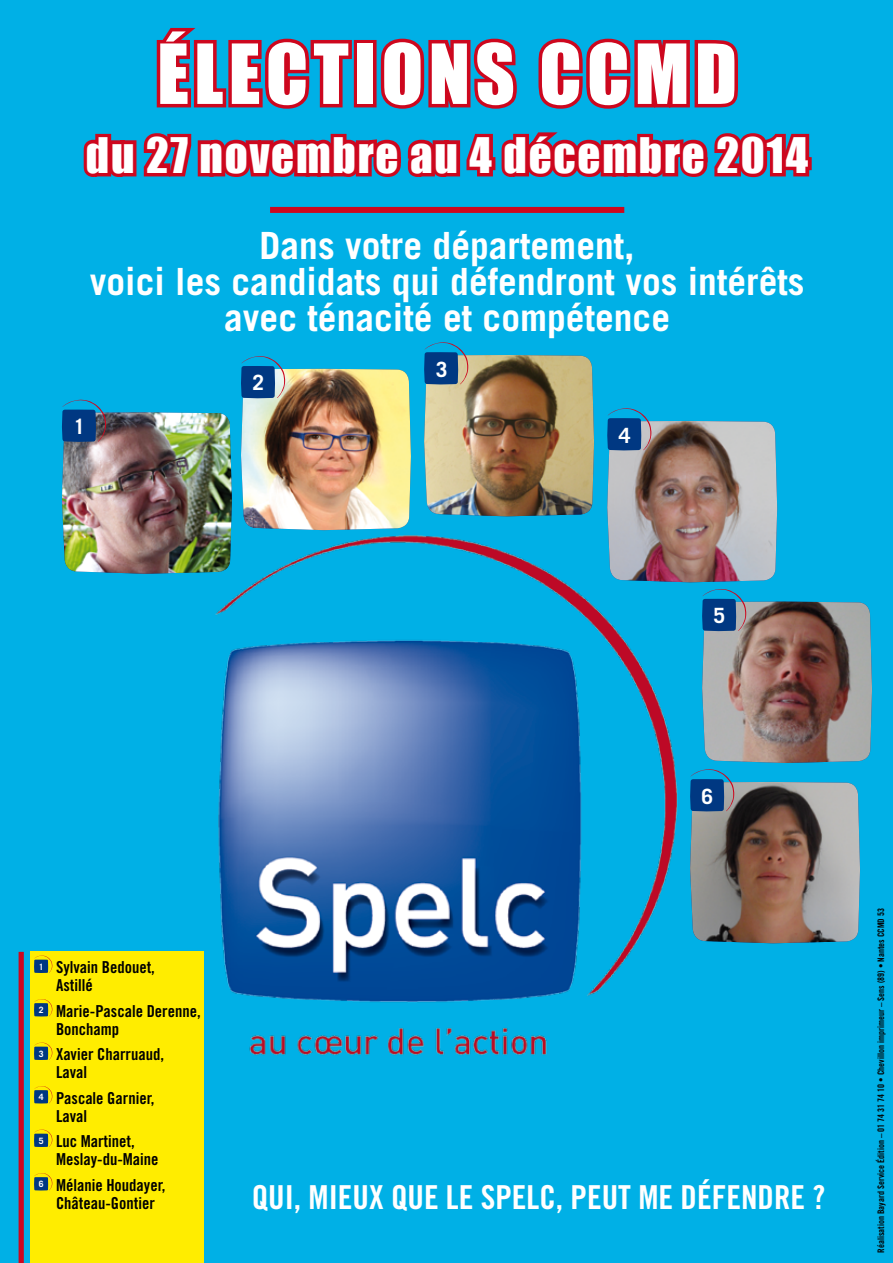
<style>
.page{position:relative;width:893px;height:1263px;background:#00b0e6}
.page>*{position:absolute;margin:0;border:0;box-sizing:border-box;transform-origin:0 0}
.t1{font:76.5px "Impact";letter-spacing:.07em;color:#fff}
.t2{font:45px "Impact";letter-spacing:.04em;color:#fff}
.t3{font:700 37.5px/36px "Trade Gothic";color:#fff;text-align:center}
.t4{font:33px "Trade Gothic Bold Cond Twenty";color:#fff}
.t5{font:700 21px "Trade Gothic";color:#fff}
.t6{font:16.5px/18px "Trade Gothic Bold Cond Twenty";color:#000}
.t7{font:9px "Trade Gothic Bold Cond Twenty";color:#000}
</style>
<div class="page">
<svg style="left:83px;top:27px;width:729px;height:186px"></svg>
<div style="left:270px;top:207px;width:354px;height:6px;background:#cd071e"></div>
<img style="left:62px;top:399px;width:170px;height:175px">
<img style="left:241px;top:356px;width:170px;height:152px">
<img style="left:216px;top:508px;width:485px;height:547px">
<div style="left:30px;top:952px;width:173px;height:311px;background:#ffed00"></div>
<div style="left:19px;top:952px;width:5px;height:311px;background:#cd071e"></div>
<svg style="left:34px;top:955px;width:18px;height:18px"></svg>
<svg style="left:34px;top:999px;width:18px;height:17px"></svg>
<svg style="left:34px;top:1042px;width:18px;height:18px"></svg>
<svg style="left:34px;top:1086px;width:18px;height:17px"></svg>
<svg style="left:34px;top:1129px;width:18px;height:18px"></svg>
<svg style="left:34px;top:1173px;width:18px;height:17px"></svg>
<img style="left:424px;top:342px;width:170px;height:174px">
<img style="left:607px;top:408px;width:170px;height:174px">
<img style="left:702px;top:589px;width:170px;height:174px">
<svg style="left:690px;top:769px;width:170px;height:174px;background:#787b7c"></svg>
<h1 class="t1" style="left:157px;top:15px;width:582px">élections CCMD</h1>
<h2 class="t2" style="left:86px;top:120px;width:724px">du 27 novembre au 4 décembre 2014</h2>
<h3 class="t3" style="left:90px;top:227px;width:716px">Dans votre département,<br>voici les candidats qui défendront vos intérêts avec ténacité et compétence</h3>
<p class="t5" style="left:73px;top:414px;width:13px">1</p>
<p class="t5" style="left:253px;top:370px;width:13px">2</p>
<p class="t5" style="left:436px;top:356px;width:13px">3</p>
<p class="t5" style="left:619px;top:422px;width:13px">4</p>
<p class="t5" style="left:714px;top:603px;width:13px">5</p>
<p class="t5" style="left:702px;top:783px;width:13px">6</p>
<p class="t6" style="left:56px;top:958px;width:100px;text-indent:-17px"><sup>1</sup> Sylvain Bedouet,<br>Astillé</p>
<p class="t6" style="left:56px;top:1001px;width:146px;text-indent:-17px"><sup>2</sup> Marie-Pascale Derenne,<br>Bonchamp</p>
<p class="t6" style="left:56px;top:1045px;width:110px;text-indent:-17px"><sup>3</sup> Xavier Charruaud,<br>Laval</p>
<p class="t6" style="left:56px;top:1088px;width:100px;text-indent:-17px"><sup>4</sup> Pascale Garnier,<br>Laval</p>
<p class="t6" style="left:56px;top:1132px;width:104px;text-indent:-17px"><sup>5</sup> Luc Martinet,<br>Meslay-du-Maine</p>
<p class="t6" style="left:39px;top:1175px;width:128px;text-align:center"><sup>6</sup> Mélanie Houdayer,<br>Château-Gontier</p>
<h3 class="t4" style="left:252px;top:1177px;width:575px">Qui, mieux que le Spelc, peut me défendre ?</h3>
<p class="t7" style="left:875px;top:1253px;width:346px;rotate:-90deg">Réalisation Bayard Service édition – 01 74 31 74 10 • Chevillon imprimeur – Sens (89) • Nantes CCMD 53</p>
</div>
